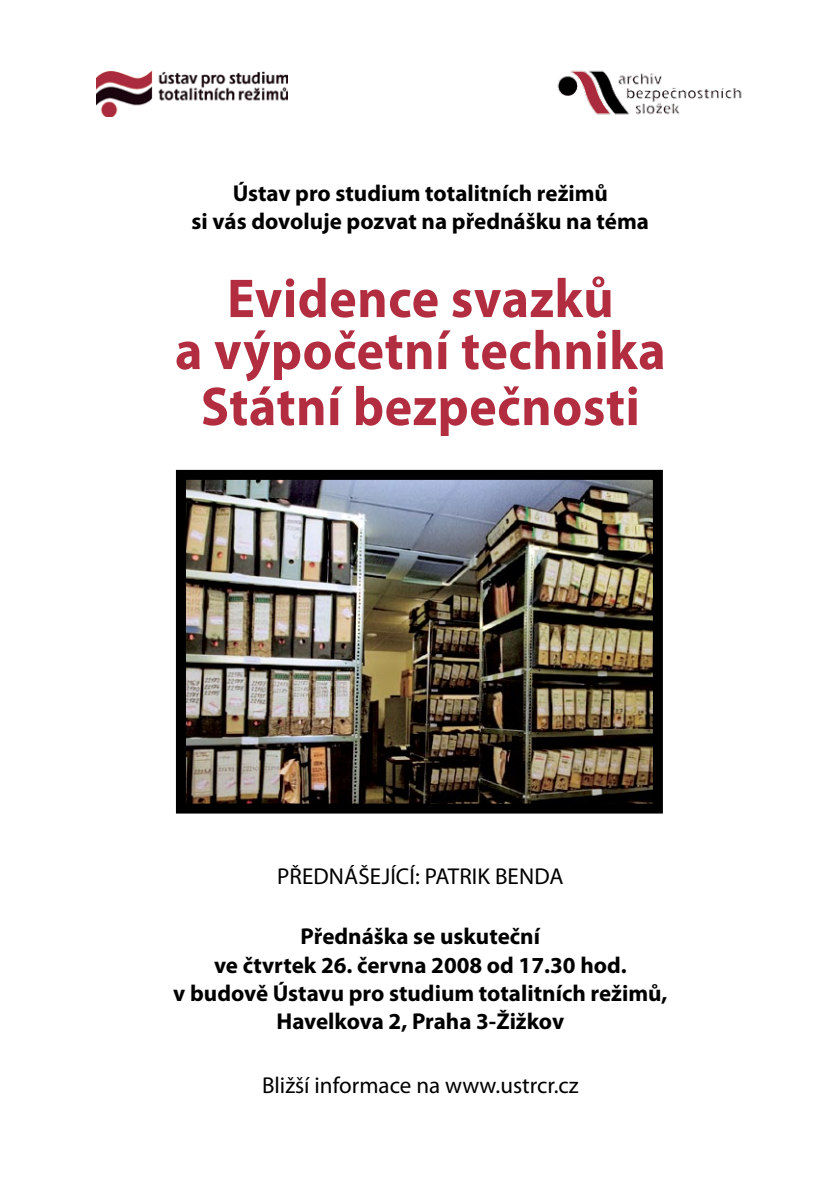
<style>
.page{position:relative;width:840px;height:1191px;background:#fff}
.page>*{position:absolute;margin:0;border:0;box-sizing:border-box;transform-origin:0 0}
.t1{font:700 55.2px/54px "Myriad Pro";letter-spacing:.01em;color:#b22d3f;text-align:center;scale:.94 1}
.t2{font:700 23px/28px "Myriad Pro";color:#000;text-align:center}
.t3{font:23px "Myriad Pro";color:#000}
</style>
<div class="page">
<img style="left:97px;top:71px;width:190px;height:46px">
<img style="left:557px;top:70px;width:185px;height:45px">
<img style="left:187px;top:481px;width:464px;height:321px">
<div style="left:176px;top:470px;width:486px;height:343px;border:10px solid #000"></div>
<p class="t2" style="left:191px;top:179px;width:458px">Ústav pro studium totalitních režimů<br>si vás dovoluje pozvat na přednášku na téma</p>
<h1 class="t1" style="left:175px;top:272px;width:523px">Evidence svazků<br>a výpočetní technika<br>Státní bezpečnosti</h1>
<p class="t3" style="left:277px;top:864px;width:288px">PŘEDNÁŠEJÍCÍ: PATRIK BENDA</p>
<p class="t2" style="left:173px;top:923px;width:495px">Přednáška se uskuteční<br>ve čtvrtek 26. června 2008 od 17.30 hod.<br>v budově Ústavu pro studium totalitních režimů, Havelkova 2, Praha 3-Žižkov</p>
<p class="t3" style="left:262px;top:1072px;width:318px">Bližší informace na www.ustrcr.cz</p>
</div>
